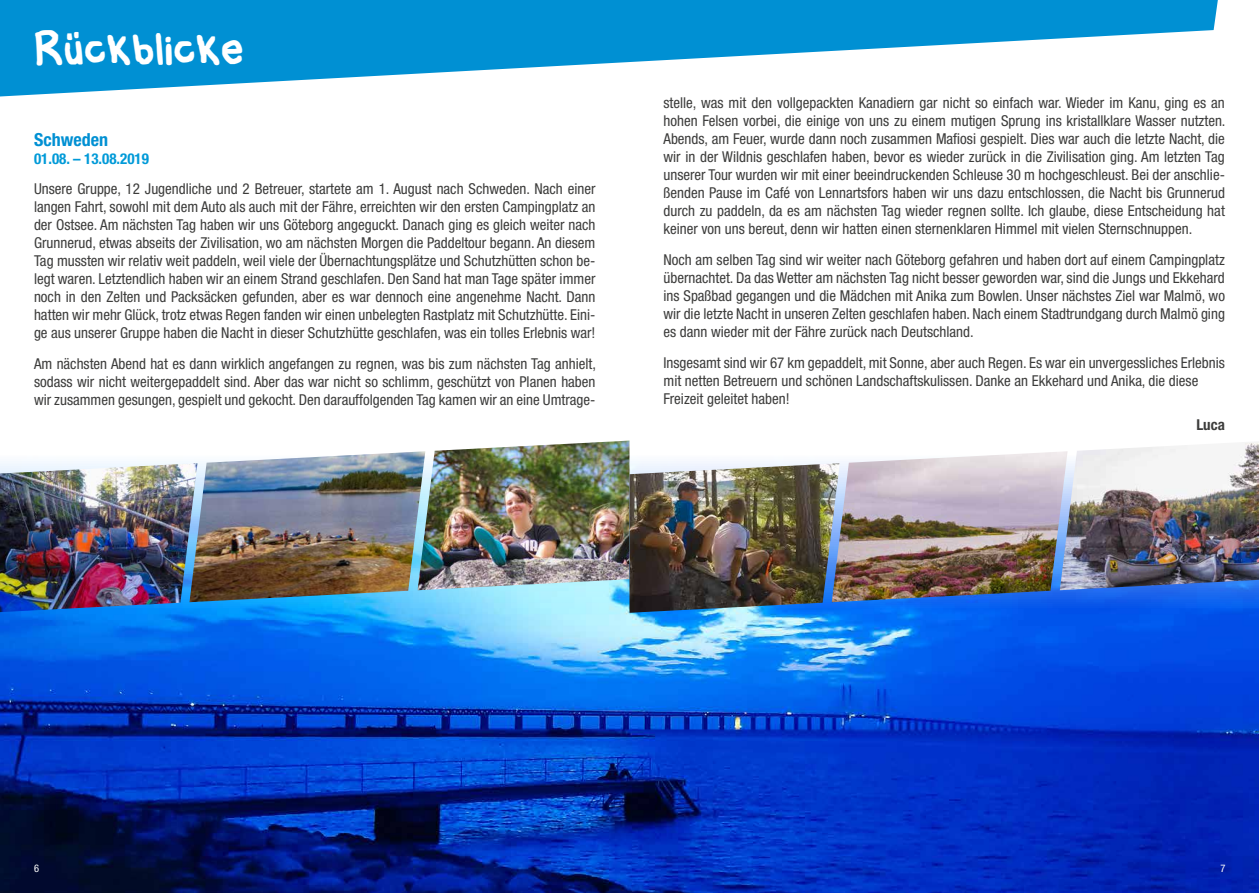
<style>
.page{position:relative;width:1259px;height:893px;background:#fff}
.page>*{position:absolute;margin:0;border:0;box-sizing:border-box;transform-origin:0 0}
.t1{font:40.5px "Flabby Bumshandwriting";color:#fff}
.t2{font:700 condensed 18px "Helvetica Neue LT Std";color:#0090d3}
.t3{font:condensed 15px/18px "Helvetica Neue LT Std";color:#3c3c3b;text-align:justify}
.t4{font:700 condensed 15px "Helvetica Neue LT Std";color:#009ad8}
.t5{font:700 condensed 15px "Helvetica Neue LT Std";color:#3c3c3b}
.t6{font:condensed 10.5px "Helvetica Neue LT Std";color:#fff}
</style>
<div class="page">
<svg style="left:0;top:0;width:1217px;height:96px;fill:#0090d3"></svg>
<img style="left:0;top:455px;width:1259px;height:438px">
<img style="left:0;top:463px;width:197px;height:149px">
<img style="left:189px;top:451px;width:236px;height:151px">
<img style="left:417px;top:441px;width:212px;height:149px">
<img style="left:629px;top:463px;width:210px;height:150px">
<img style="left:831px;top:452px;width:236px;height:150px">
<img style="left:1059px;top:442px;width:200px;height:148px">
<h1 class="t1" style="left:34px;top:15px;width:211px">Rückblicke</h1>
<p class="t2" style="left:34px;top:128px;width:76px">Schweden</p>
<p class="t4" style="left:34px;top:149px;width:116px">01.08. – 13.08.2019</p>
<p class="t3" style="left:34px;top:180px;width:563px">Unsere Gruppe, 12 Jugendliche und 2 Betreuer, startete am 1. August nach Schweden. Nach einer langen Fahrt, sowohl mit dem Auto als auch mit der Fähre, erreichten wir den ersten Campingplatz an der Ostsee. Am nächsten Tag haben wir uns Göteborg angeguckt. Danach ging es gleich weiter nach Grunnerud, etwas abseits der Zivilisation, wo am nächsten Morgen die Paddeltour begann. An diesem Tag mussten wir relativ weit paddeln, weil viele der Übernachtungsplätze und Schutzhütten schon be&shy;legt waren. Letztendlich haben wir an einem Strand geschlafen. Den Sand hat man Tage später immer noch in den Zelten und Packsäcken gefunden, aber es war dennoch eine angenehme Nacht. Dann hatten wir mehr Glück, trotz etwas Regen fanden wir einen unbelegten Rastplatz mit Schutzhütte. Eini&shy;ge aus unserer Gruppe haben die Nacht in dieser Schutzhütte geschlafen, was ein tolles Erlebnis war!</p>
<p class="t3" style="left:34px;top:355px;width:563px">Am nächsten Abend hat es dann wirklich angefangen zu regnen, was bis zum nächsten Tag anhielt, sodass wir nicht weitergepaddelt sind. Aber das war nicht so schlimm, geschützt von Planen haben wir zusammen gesungen, gespielt und gekocht. Den darauffolgenden Tag kamen wir an eine Umtrage-</p>
<p class="t3" style="left:663px;top:94px;width:563px">stelle, was mit den vollgepackten Kanadiern gar nicht so einfach war. Wieder im Kanu, ging es an hohen Felsen vorbei, die einige von uns zu einem mutigen Sprung ins kristallklare Wasser nutzten.<br>Abends, am Feuer, wurde dann noch zusammen Mafiosi gespielt. Dies war auch die letzte Nacht, die wir in der Wildnis geschlafen haben, bevor es wieder zurück in die Zivilisation ging. Am letzten Tag unserer Tour wurden wir mit einer beeindruckenden Schleuse 30 m hochgeschleust. Bei der anschlie&shy;ßenden Pause im Café von Lennartsfors haben wir uns dazu entschlossen, die Nacht bis Grunnerud durch zu paddeln, da es am nächsten Tag wieder regnen sollte. Ich glaube, diese Entscheidung hat keiner von uns bereut, denn wir hatten einen sternenklaren Himmel mit vielen Sternschnuppen.</p>
<p class="t3" style="left:663px;top:250px;width:563px">Noch am selben Tag sind wir weiter nach Göteborg gefahren und haben dort auf einem Campingplatz übernachtet. Da das Wetter am nächsten Tag nicht besser geworden war, sind die Jungs und Ekkehard ins Spaßbad gegangen und die Mädchen mit Anika zum Bowlen. Unser nächstes Ziel war Malmö, wo wir die letzte Nacht in unseren Zelten geschlafen haben. Nach einem Stadtrundgang durch Malmö ging es dann wieder mit der Fähre zurück nach Deutschland.</p>
<p class="t3" style="left:663px;top:353px;width:563px;text-align:left">Insgesamt sind wir 67 km gepaddelt, mit Sonne, aber auch Regen. Es war ein unvergessliches Erlebnis mit netten Betreuern und schönen Landschaftskulissen. Danke an Ekkehard und Anika, die diese<br>Freizeit geleitet haben!</p>
<p class="t5" style="left:1196px;top:416px;width:30px">Luca</p>
<p class="t6" style="left:34px;top:862px;width:7px">6</p>
<p class="t6" style="left:1220px;top:862px;width:7px">7</p>
</div>
